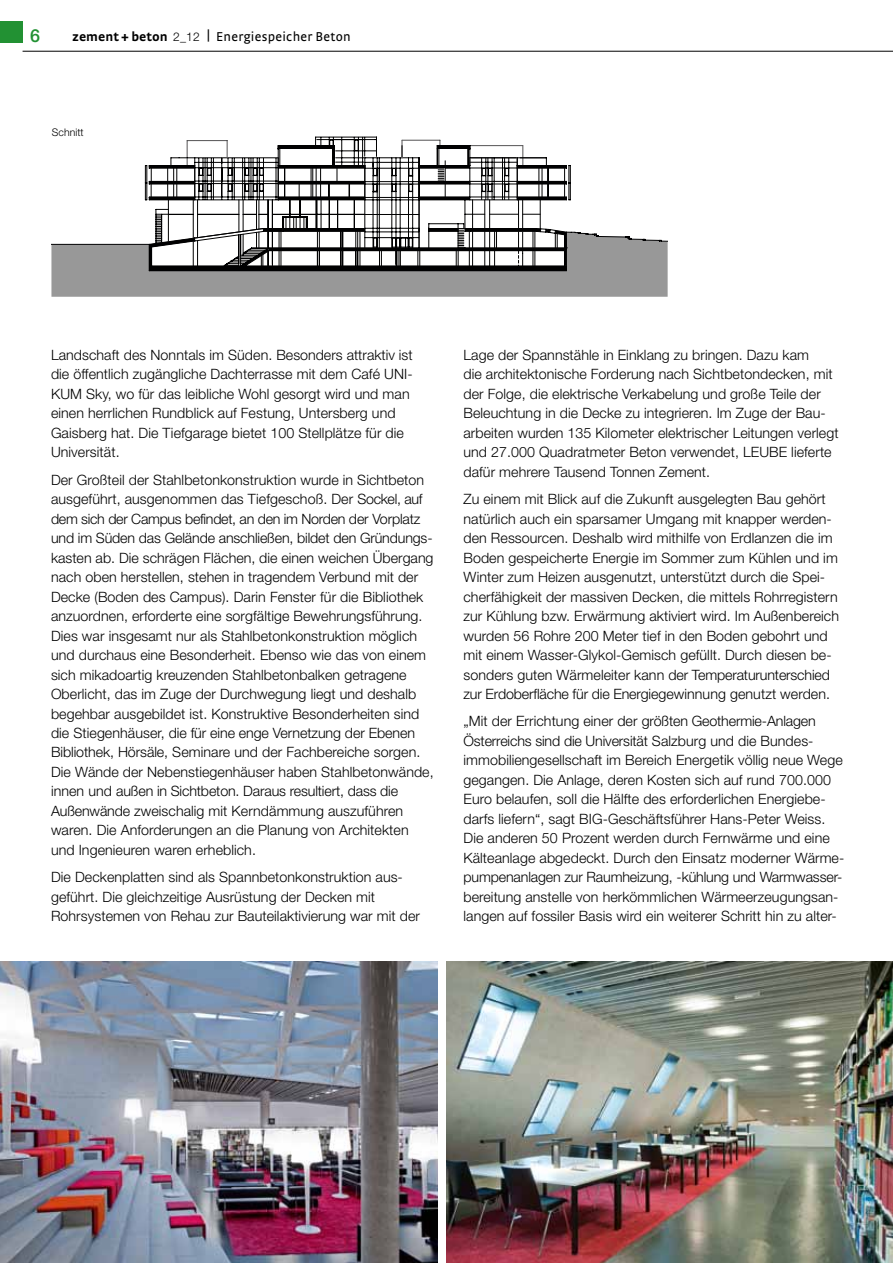
<style>
.page{position:relative;width:893px;height:1263px;background:#fff}
.page>*{position:absolute;margin:0;border:0;box-sizing:border-box;transform-origin:0 0}
.t1{font:500 18px "Helvetica Neue LT";color:#229133}
.t2{font:300 14.25px/19.5px "Helvetica Neue LT";letter-spacing:.005em;color:#000}
.t3{font:13.5px "Strada";letter-spacing:.02em;color:#000}
.t4{font:300 10.5px "Helvetica Neue LT";letter-spacing:.005em;color:#000}
.s1{font-weight:700}
.s2{font-family:"Helvetica Neue LT";font-weight:300;font-size:12px}
</style>
<div class="page">
<div style="left:0;top:21px;width:23px;height:22px;background:#229133"></div>
<hr style="left:23px;top:51px;width:870px;height:1px;background:#000">
<svg style="left:51px;top:137px;width:617px;height:160px"></svg>
<img style="left:446px;top:961px;width:447px;height:302px">
<img style="left:0;top:961px;width:438px;height:302px">
<p class="t1" style="left:30px;top:25px;width:12px">6</p>
<p class="t3" style="left:72px;top:29px;width:280px"><span class="s1">zement + beton</span> <span class="s2">2_12</span> | Energiespeicher Beton</p>
<p class="t4" style="left:52px;top:126px;width:33px">Schnitt</p>
<p class="t2" style="left:51px;top:345px;width:363px">Landschaft des Nonntals im Süden. Besonders attraktiv ist die öffentlich zugängliche Dachterrasse mit dem Café UNI-KUM Sky, wo für das leibliche Wohl gesorgt wird und man einen herrlichen Rundblick auf Festung, Untersberg und Gaisberg hat. Die Tiefgarage bietet 100 Stellplätze für die Universität.</p>
<p class="t2" style="left:51px;top:469px;width:384px">Der Großteil der Stahlbetonkonstruktion wurde in Sichtbeton ausgeführt, ausgenommen das Tiefgeschoß. Der Sockel, auf dem sich der Campus befindet, an den im Norden der Vorplatz und im Süden das Gelände anschließen, bildet den Gründungs&shy;kasten ab. Die schrägen Flächen, die einen weichen Übergang nach oben herstellen, stehen in tragendem Verbund mit der Decke (Boden des Campus). Darin Fenster für die Bibliothek anzuordnen, erforderte eine sorgfältige Bewehrungsführung.<br>Dies war insgesamt nur als Stahlbetonkonstruktion möglich und durchaus eine Besonderheit. Ebenso wie das von einem sich mikadoartig kreuzenden Stahlbetonbalken getragene Oberlicht, das im Zuge der Durchwegung liegt und deshalb begehbar ausgebildet ist. Konstruktive Besonderheiten sind die Stiegenhäuser, die für eine enge Vernetzung der Ebenen Bibliothek, Hörsäle, Seminare und der Fachbereiche sorgen.<br>Die Wände der Nebenstiegenhäuser haben Stahlbetonwände, innen und außen in Sichtbeton. Daraus resultiert, dass die Außenwände zweischalig mit Kerndämmung auszuführen waren. Die Anforderungen an die Planung von Architekten und Ingenieuren waren erheblich.</p>
<p class="t2" style="left:51px;top:867px;width:371px">Die Deckenplatten sind als Spannbetonkonstruktion aus&shy;geführt. Die gleichzeitige Ausrüstung der Decken mit<br>Rohrsystemen von Rehau zur Bauteilaktivierung war mit der</p>
<p class="t2" style="left:463px;top:345px;width:377px">Lage der Spannstähle in Einklang zu bringen. Dazu kam<br>die architektonische Forderung nach Sichtbetondecken, mit der Folge, die elektrische Verkabelung und große Teile der Beleuchtung in die Decke zu integrieren. Im Zuge der Bau&shy;arbeiten wurden 135 Kilometer elektrischer Leitungen verlegt und 27.000 Quadratmeter Beton verwendet, LEUBE lieferte dafür mehrere Tausend Tonnen Zement.</p>
<p class="t2" style="left:463px;top:489px;width:377px">Zu einem mit Blick auf die Zukunft ausgelegten Bau gehört natürlich auch ein sparsamer Umgang mit knapper werden&shy;den Ressourcen. Deshalb wird mithilfe von Erdlanzen die im Boden gespeicherte Energie im Sommer zum Kühlen und im Winter zum Heizen ausgenutzt, unterstützt durch die Spei&shy;cherfähigkeit der massiven Decken, die mittels Rohrregistern zur Kühlung bzw. Erwärmung aktiviert wird. Im Außenbereich wurden 56 Rohre 200 Meter tief in den Boden gebohrt und mit einem Wasser-Glykol-Gemisch gefüllt. Durch diesen be&shy;sonders guten Wärmeleiter kann der Temperaturunterschied zur Erdoberfläche für die Energiegewinnung genutzt werden.</p>
<p class="t2" style="left:463px;top:711px;width:382px">„Mit der Errichtung einer der größten Geothermie-Anlagen Österreichs sind die Universität Salzburg und die Bundes&shy;immobiliengesellschaft im Bereich Energetik völlig neue Wege gegangen. Die Anlage, deren Kosten sich auf rund 700.000<br>Euro belaufen, soll die Hälfte des erforderlichen Energiebe&shy;darfs liefern“, sagt BIG-Geschäftsführer Hans-Peter Weiss.<br>Die anderen 50 Prozent werden durch Fernwärme und eine Kälteanlage abgedeckt. Durch den Einsatz moderner Wärme&shy;pumpenanlagen zur Raumheizung, -kühlung und Warmwasser&shy;bereitung anstelle von herkömmlichen Wärmeerzeugungsan&shy;langen auf fossiler Basis wird ein weiterer Schritt hin zu alter-</p>
</div>
